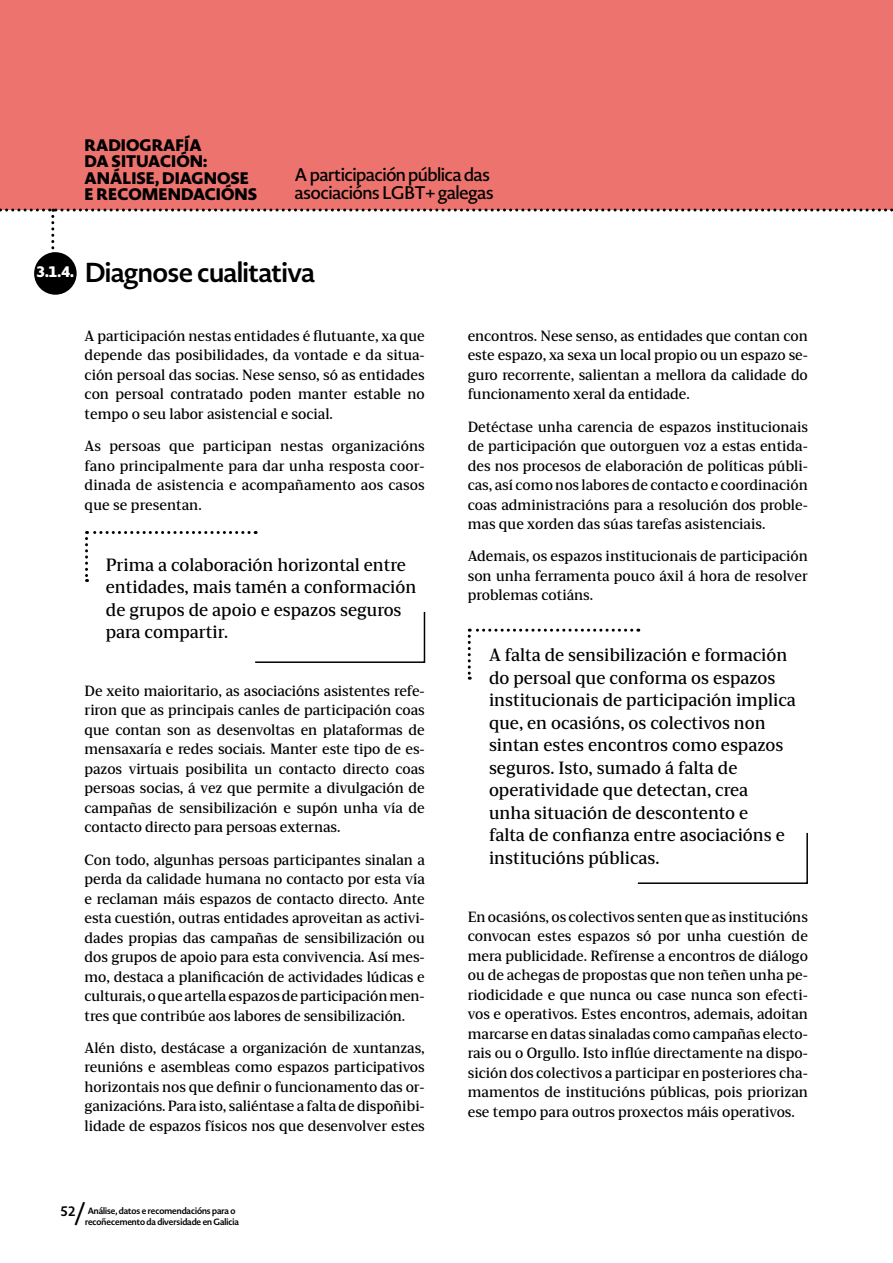
<style>
.page{position:relative;width:893px;height:1263px;background:#fff}
.page>*{position:absolute;margin:0;border:0;box-sizing:border-box;transform-origin:0 0}
.t1{font:700 27px "Novel Display";color:#000}
.t2{font:18px/22.5px "Atlantica Serif";color:#000}
.t3{font:600 18px/18px "Novel Display";color:#000}
.t4{font:900 16.5px/16.5px "Novel Display";color:#000}
.t5{font:15px/19.5px "Atlantica Serif";color:#000;text-align:justify}
.t6{font:900 15px "Novel Display";color:#fff}
.t7{font:700 13.5px "Novel Display";color:#000}
.t8{font:700 9px/10.8px "Novel Display";color:#000;text-align:center}
.s1{font-size:21px}
</style>
<div class="page">
<div style="left:0;top:0;width:893px;height:210px;background:#ec736e"></div>
<svg style="left:0;top:208px;width:893px;height:78px"></svg>
<div style="left:34px;top:252px;width:43px;height:43px;background:#000;border-radius:50%"></div>
<svg style="left:468px;top:629px;width:164px;height:51px"></svg>
<svg style="left:85px;top:531px;width:164px;height:51px"></svg>
<svg style="left:637px;top:832px;width:171px;height:52px"></svg>
<svg style="left:255px;top:611px;width:171px;height:52px"></svg>
<p class="t4" style="left:85px;top:137px;width:174px">RADIOGRAFÍA<br>DA SITUACIÓN:<br>ANÁLISE, DIAGNOSE<br>E RECOMENDACIÓNS</p>
<p class="t3" style="left:295px;top:166px;width:200px">A participación pública das asociacións LGBT+ galegas</p>
<p class="t6" style="left:36px;top:261px;width:39px">3.1.4.</p>
<h1 class="t1" style="left:85px;top:255px;width:231px">Diagnose cualitativa</h1>
<p class="t5" style="left:85px;top:325px;width:342px">A participación nestas entidades é flutuante, xa que depende das posibilidades, da vontade e da situa&shy;ción persoal das socias. Nese senso, só as entidades con persoal contratado poden manter estable no tempo o seu labor asistencial e social.</p>
<p class="t5" style="left:85px;top:436px;width:342px">As persoas que participan nestas organizacións fano principalmente para dar unha resposta coor&shy;dinada de asistencia e acompañamento aos casos que se presentan.</p>
<p class="t2" style="left:106px;top:552px;width:312px">Prima a colaboración horizontal entre entidades, mais tamén a conformación de grupos de apoio e espazos seguros para compartir.</p>
<p class="t5" style="left:85px;top:680px;width:342px">De xeito maioritario, as asociacións asistentes refe&shy;riron que as principais canles de participación coas que contan son as desenvoltas en plataformas de mensaxaría e redes sociais. Manter este tipo de es&shy;pazos virtuais posibilita un contacto directo coas persoas socias, á vez que permite a divulgación de campañas de sensibilización e supón unha vía de contacto directo para persoas externas.</p>
<p class="t5" style="left:85px;top:849px;width:342px">Con todo, algunhas persoas participantes sinalan a perda da calidade humana no contacto por esta vía e reclaman máis espazos de contacto directo. Ante esta cuestión, outras entidades aproveitan as activi&shy;dades propias das campañas de sensibilización ou dos grupos de apoio para esta convivencia. Así mes&shy;mo, destaca a planificación de actividades lúdicas e culturais, o que artella espazos de participación men&shy;tres que contribúe aos labores de sensibilización.</p>
<p class="t5" style="left:85px;top:1037px;width:342px">Alén disto, destácase a organización de xuntanzas, reunións e asembleas como espazos participativos horizontais nos que definir o funcionamento das or&shy;ganizacións. Para isto, saliéntase a falta de dispoñibi&shy;lidade de espazos físicos nos que desenvolver estes</p>
<p class="t5" style="left:468px;top:325px;width:342px">encontros. Nese senso, as entidades que contan con este espazo, xa sexa un local propio ou un espazo se&shy;guro recorrente, salientan a mellora da calidade do funcionamento xeral da entidade.</p>
<p class="t5" style="left:468px;top:416px;width:342px">Detéctase unha carencia de espazos institucionais de participación que outorguen voz a estas entida&shy;des nos procesos de elaboración de políticas públi&shy;cas, así como nos labores de contacto e coordinación coas administracións para a resolución dos proble&shy;mas que xorden das súas tarefas asistenciais.</p>
<p class="t5" style="left:468px;top:546px;width:342px">Ademais, os espazos institucionais de participación son unha ferramenta pouco áxil á hora de resolver problemas cotiáns.</p>
<p class="t2" style="left:489px;top:643px;width:308px">A falta de sensibilización e formación do persoal que conforma os espazos institucionais de participación implica que, en ocasións, os colectivos non sintan estes encontros como espazos seguros. Isto, sumado á falta de operatividade que detectan, crea<br>unha situación de descontento e<br>falta de confianza entre asociacións e institucións públicas.</p>
<p class="t5" style="left:468px;top:906px;width:342px">En ocasións, os colectivos senten que as institucións convocan estes espazos só por unha cuestión de mera publicidade. Refírense a encontros de diálogo ou de achegas de propostas que non teñen unha pe&shy;riodicidade e que nunca ou case nunca son efecti&shy;vos e operativos. Estes encontros, ademais, adoitan marcarse en datas sinaladas como campañas electo&shy;rais ou o Orgullo. Isto inflúe directamente na dispo&shy;sición dos colectivos a participar en posteriores cha&shy;mamentos de institucións públicas, pois priorizan ese tempo para outros proxectos máis operativos.</p>
<p class="t7" style="left:60px;top:1202px;width:26px">52<span class="s1">/</span></p>
<p class="t8" style="left:85px;top:1205px;width:155px">Análise, datos e recomendacións para o recoñecemento da diversidade en Galicia</p>
</div>
